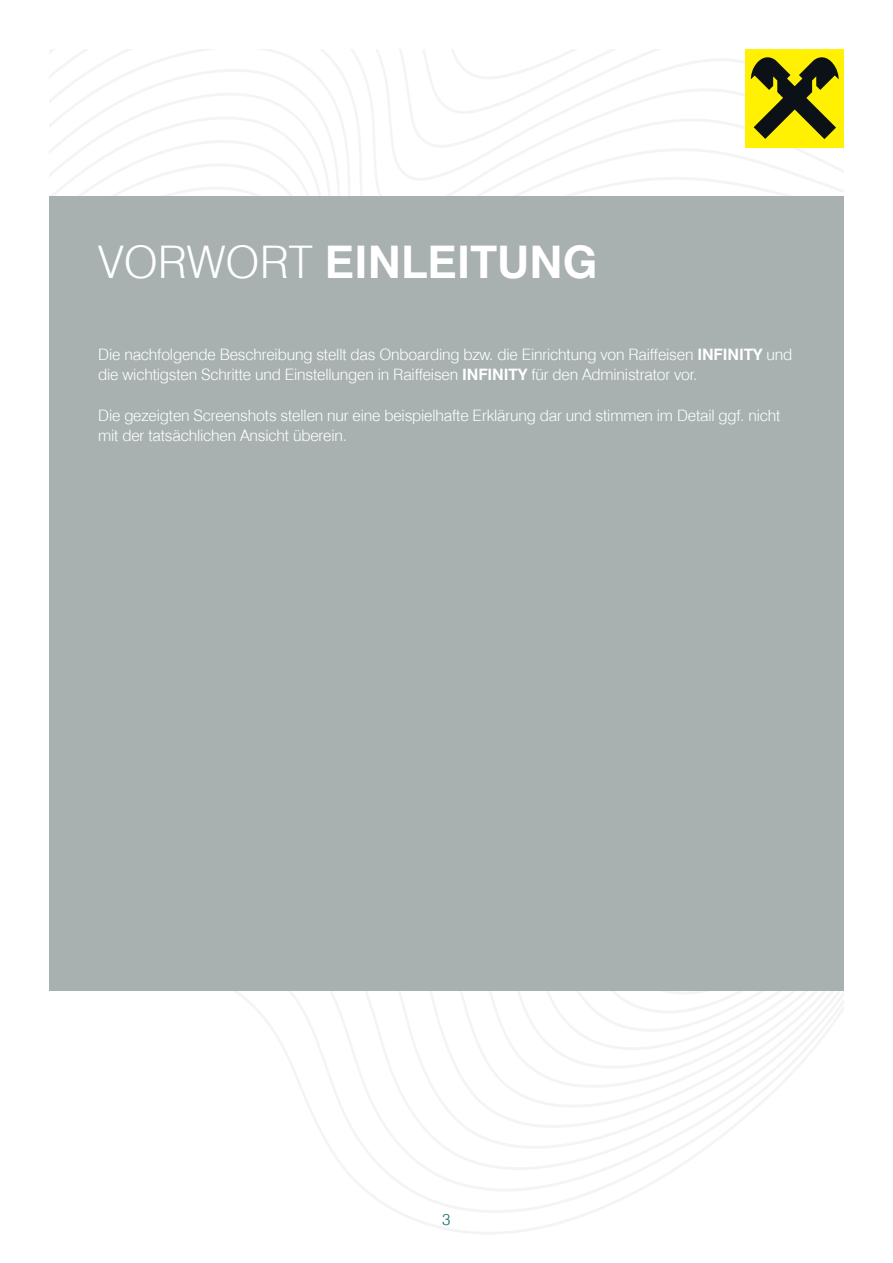
<style>
.page{position:relative;width:893px;height:1263px;background:#fff}
.page>*{position:absolute;margin:0;border:0;box-sizing:border-box;transform-origin:0 0}
.t1{font:700 45px "Swiss 721 TL";color:#fff}
.t2{font:300 15.75px/20.2px "Swiss 721 TL";letter-spacing:-.01em;color:#fff}
.t3{font:300 15.75px "Swiss 721 TL";color:#0a7068}
.s1{font-weight:300}
.s2{font-weight:700}
</style>
<div class="page">
<svg style="left:278px;top:1040px;width:543px;height:17px"></svg>
<svg style="left:268px;top:1024px;width:565px;height:16px"></svg>
<svg style="left:252px;top:1006px;width:592px;height:18px"></svg>
<svg style="left:234px;top:991px;width:610px;height:15px"></svg>
<svg style="left:51px;top:180px;width:793px;height:16px"></svg>
<svg style="left:49px;top:49px;width:795px;height:131px"></svg>
<svg style="left:746px;top:49px;width:98px;height:98px;background:#a7a008"></svg>
<div style="left:49px;top:196px;width:795px;height:795px;background:#a8b1b0"></div>
<h1 class="t1" style="left:98px;top:232px;width:501px"><span class="s1">VORWORT</span> EINLEITUNG</h1>
<p class="t2" style="left:98px;top:344px;width:696px">Die nachfolgende Beschreibung stellt das Onboarding bzw. die Einrichtung von Raiffeisen <span class="s2">INFINITY</span> und die wichtigsten Schritte und Einstellungen in Raiffeisen <span class="s2">INFINITY</span> für den Administrator vor.</p>
<p class="t2" style="left:98px;top:404px;width:684px">Die gezeigten Screenshots stellen nur eine beispielhafte Erklärung dar und stimmen im Detail ggf. nicht mit der tatsächlichen Ansicht überein.</p>
<p class="t3" style="left:442px;top:1209px;width:10px">3</p>
</div>
